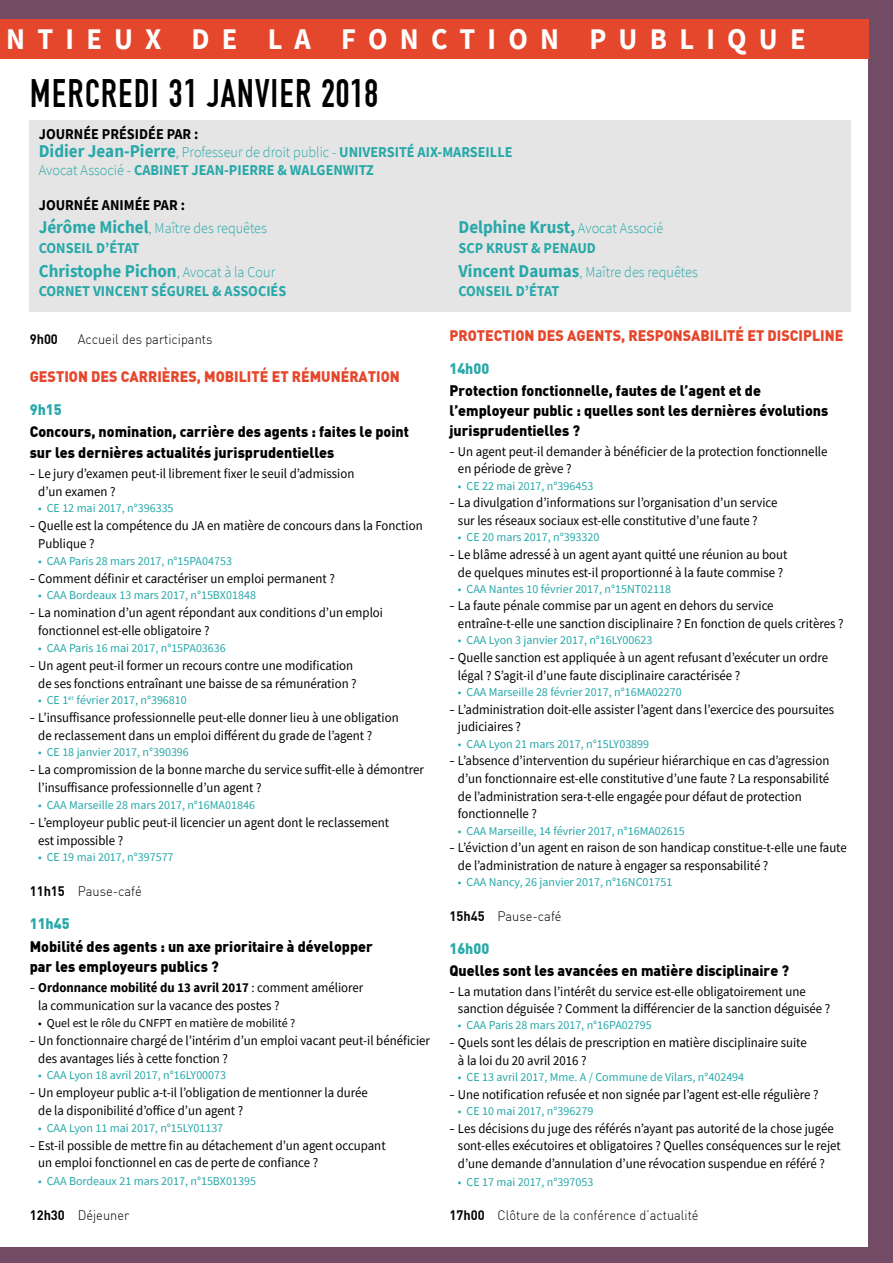
<style>
.page{position:relative;width:893px;height:1263px;background:#724b64}
.page>*{position:absolute;margin:0;border:0;box-sizing:border-box;transform-origin:0 0}
.t1{font:41.55px "DIN 1451 Engschrift Regular";letter-spacing:.025em;color:#000;scale:.95 1}
.t2{font:700 30px "Source Sans Pro";letter-spacing:.43em;color:#fff;scale:.95 1}
.t3{font:700 18px "Source Sans Pro";color:#28a8a9;scale:.95 1}
.t4{font:900 15px/20.2px "DIN";color:#000;scale:.95 1}
.t5{font:700 15px/18px "Source Sans Pro";color:#28a8a9;scale:.95 1}
.t6{font:300 15px/23.7px "Source Sans Pro";color:#28a8a9;scale:.95 1}
.t7{font:900 15px "DIN";color:#e5472c;scale:.95 1}
.t8{font:900 15px "DIN";color:#28a8a9;scale:.95 1}
.t9{font:13.5px/17.7px "Source Sans Pro";color:#000;scale:.95 1}
.t10{font:300 13.5px "DIN";color:#000;scale:.95 1}
.t11{font:13.5px "DIN Bold";color:#000;scale:.95 1}
.t12{font:12px "Source Sans Pro";color:#28a8a9}
.t13{font:12px "Source Sans Pro";color:#000}
.s1{color:#000}
.s2{font-size:18px}
.s3{font-weight:300}
.s4{font-weight:700;color:#000}
.s5{font-weight:700;font-size:18px}
.s6{font-weight:300;font-size:15px}
.s7{font-weight:700}
.s8{font-family:"DIN Bold";font-weight:400}
</style>
<div class="page">
<div style="left:0;top:20px;width:867px;height:1227px;background:#fff"></div>
<div style="left:30px;top:120px;width:821px;height:191px;background:#e5e5e5"></div>
<div style="left:0;top:20px;width:868px;height:39px;background:#e5472c"></div>
<h2 class="t2" style="left:6px;top:19px;width:843px">NTIEUX DE LA FONCTION PUBLIQUE</h2>
<h1 class="t1" style="left:30px;top:69px;width:369px">MERCREDI 31 JANVIER 2018</h1>
<p class="t5" style="left:39px;top:125px;width:500px"><span class="s1">JOURNÉE PRÉSIDÉE PAR :<br></span><span class="s2">Didier Jean-Pierre</span><span class="s3">, Professeur de droit public -</span> UNIVERSITÉ AIX-MARSEILLE<br><span class="s3">Avocat Associé -</span> CABINET JEAN-PIERRE &amp; WALGENWITZ</p>
<p class="t6" style="left:39px;top:193px;width:242px"><span class="s4">JOURNÉE ANIMÉE PAR :<br></span><span class="s5">Jérôme Michel</span>, Maître des requêtes</p>
<p class="t5" style="left:39px;top:239px;width:108px">CONSEIL D’ÉTAT</p>
<h3 class="t3" style="left:39px;top:258px;width:250px">Christophe Pichon<span class="s6">, Avocat à la Cour</span></h3>
<p class="t5" style="left:39px;top:282px;width:262px">CORNET VINCENT SÉGUREL &amp; ASSOCIÉS</p>
<h3 class="t3" style="left:458px;top:215px;width:217px">Delphine Krust, <span class="s6">Avocat Associé</span></h3>
<p class="t6" style="left:458px;top:236px;width:253px"><span class="s7">SCP KRUST &amp; PENAUD<br></span><span class="s5">Vincent Daumas</span>, Maître des requêtes</p>
<p class="t5" style="left:458px;top:282px;width:108px">CONSEIL D’ÉTAT</p>
<p class="t11" style="left:30px;top:330px;width:31px">9h00</p>
<p class="t10" style="left:78px;top:331px;width:143px">Accueil des participants</p>
<p class="t7" style="left:30px;top:366px;width:391px">GESTION DES CARRIÈRES, MOBILITÉ ET RÉMUNÉRATION</p>
<p class="t8" style="left:30px;top:399px;width:35px">9h15</p>
<p class="t4" style="left:30px;top:421px;width:401px">Concours, nomination, carrière des agents : faites le point sur les dernières actualités jurisprudentielles</p>
<p class="t9" style="left:38px;top:464px;width:334px;text-indent:-9px">ؠ Le jury d’examen peut-il librement fixer le seuil d’admission d’un examen ?</p>
<p class="t12" style="left:38px;top:500px;width:137px">• CE 12 mai 2017, n°396335</p>
<p class="t9" style="left:38px;top:517px;width:406px;text-indent:-9px">ؠ Quelle est la compétence du JA en matière de concours dans la Fonction<br>Publique ?</p>
<p class="t12" style="left:38px;top:553px;width:195px">• CAA Paris 28 mars 2017, n°15PA04753</p>
<p class="t9" style="left:30px;top:569px;width:323px">ؠ Comment définir et caractériser un emploi permanent ?</p>
<p class="t12" style="left:38px;top:587px;width:219px">• CAA Bordeaux 13 mars 2017, n°15BX01848</p>
<p class="t9" style="left:38px;top:603px;width:364px;text-indent:-9px">ؠ La nomination d’un agent répondant aux conditions d’un emploi fonctionnel est-elle obligatoire ?</p>
<p class="t12" style="left:38px;top:640px;width:189px">• CAA Paris 16 mai 2017, n°15PA03636</p>
<p class="t9" style="left:30px;top:656px;width:346px;text-align:right">ؠ Un agent peut-il former un recours contre une modification de ses fonctions entraînant une baisse de sa rémunération ?</p>
<p class="t12" style="left:38px;top:692px;width:150px">• CE 1<sup>er</sup> février 2017, n°396810</p>
<p class="t9" style="left:38px;top:708px;width:381px;text-indent:-9px">ؠ L’insuffisance professionnelle peut-elle donner lieu à une obligation de reclassement dans un emploi différent du grade de l’agent ?</p>
<p class="t12" style="left:38px;top:745px;width:152px">• CE 18 janvier 2017, n°390396</p>
<p class="t9" style="left:38px;top:761px;width:407px;text-indent:-9px">ؠ La compromission de la bonne marche du service suffit-elle à démontrer l’insuffisance professionnelle d’un agent ?</p>
<p class="t12" style="left:38px;top:797px;width:218px">• CAA Marseille 28 mars 2017, n°16MA01846</p>
<p class="t9" style="left:38px;top:813px;width:371px;text-indent:-9px">ؠ L’employeur public peut-il licencier un agent dont le reclassement est impossible ?</p>
<p class="t12" style="left:38px;top:850px;width:137px">• CE 19 mai 2017, n°397577</p>
<p class="t10" style="left:30px;top:883px;width:120px"><span class="s8">11h15</span> Pause-café</p>
<p class="t8" style="left:30px;top:914px;width:43px">11h45</p>
<p class="t4" style="left:30px;top:935px;width:363px">Mobilité des agents : un axe prioritaire à développer par les employeurs publics ?</p>
<p class="t9" style="left:38px;top:978px;width:344px;text-indent:-9px">ؠ <span class="s7">Ordonnance mobilité du 13 avril 2017</span> : comment améliorer la communication sur la vacance des postes ?</p>
<p class="t13" style="left:38px;top:1015px;width:258px">• Quel est le rôle du CNFPT en matière de mobilité ?</p>
<p class="t9" style="left:38px;top:1031px;width:414px;text-indent:-9px">ؠ Un fonctionnaire chargé de l’intérim d’un emploi vacant peut-il bénéficier des avantages liés à cette fonction ?</p>
<p class="t12" style="left:38px;top:1067px;width:189px">• CAA Lyon 18 avril 2017, n°16LY00073</p>
<p class="t9" style="left:38px;top:1083px;width:348px;text-indent:-9px">ؠ Un employeur public a-t-il l’obligation de mentionner la durée de la disponibilité d’office d’un agent ?</p>
<p class="t12" style="left:38px;top:1120px;width:187px">• CAA Lyon 11 mai 2017, n°15LY01137</p>
<p class="t9" style="left:38px;top:1136px;width:367px;text-indent:-9px">ؠ Est-il possible de mettre fin au détachement d’un agent occupant un emploi fonctionnel en cas de perte de confiance ?</p>
<p class="t12" style="left:38px;top:1174px;width:219px">• CAA Bordeaux 21 mars 2017, n°15BX01395</p>
<p class="t10" style="left:30px;top:1207px;width:106px"><span class="s8">12h30</span> Déjeuner</p>
<p class="t7" style="left:449px;top:326px;width:416px">PROTECTION DES AGENTS, RESPONSABILITÉ ET DISCIPLINE</p>
<p class="t8" style="left:449px;top:358px;width:43px">14h00</p>
<p class="t4" style="left:449px;top:380px;width:400px">Protection fonctionnelle, fautes de l’agent et de l’employeur public : quelles sont les dernières évolutions jurisprudentielles ?</p>
<p class="t9" style="left:458px;top:442px;width:391px;text-indent:-9px">ؠ Un agent peut-il demander à bénéficier de la protection fonctionnelle en période de grève ?</p>
<p class="t12" style="left:458px;top:478px;width:137px">• CE 22 mai 2017, n°396453</p>
<p class="t9" style="left:458px;top:494px;width:338px;text-indent:-9px">ؠ La divulgation d’informations sur l’organisation d’un service sur les réseaux sociaux est-elle constitutive d’une faute ?</p>
<p class="t12" style="left:458px;top:529px;width:143px">• CE 20 mars 2017, n°393320</p>
<p class="t9" style="left:449px;top:545px;width:357px;text-align:center">ؠ Le blâme adressé à un agent ayant quitté une réunion au bout de quelques minutes est-il proportionné à la faute commise ?</p>
<p class="t12" style="left:458px;top:581px;width:215px">• CAA Nantes 10 février 2017, n°15NT02118</p>
<p class="t9" style="left:458px;top:597px;width:407px;text-indent:-9px">ؠ La faute pénale commise par un agent en dehors du service entraîne-t-elle une sanction disciplinaire ? En fonction de quels critères ?</p>
<p class="t12" style="left:458px;top:633px;width:196px">• CAA Lyon 3 janvier 2017, n°16LY00623</p>
<p class="t9" style="left:458px;top:649px;width:391px;text-indent:-9px">ؠ Quelle sanction est appliquée à un agent refusant d’exécuter un ordre légal ? S’agit-il d’une faute disciplinaire caractérisée ?</p>
<p class="t12" style="left:458px;top:684px;width:225px">• CAA Marseille 28 février 2017, n°16MA02270</p>
<p class="t9" style="left:458px;top:700px;width:398px;text-indent:-9px">ؠ L’administration doit-elle assister l’agent dans l’exercice des poursuites judiciaires ?</p>
<p class="t12" style="left:458px;top:736px;width:193px">• CAA Lyon 21 mars 2017, n°15LY03899</p>
<p class="t9" style="left:458px;top:752px;width:392px;text-indent:-9px">ؠ L’absence d’intervention du supérieur hiérarchique en cas d’agression d’un fonctionnaire est-elle constitutive d’une faute ? La responsabilité de l’administration sera-t-elle engagée pour défaut de protection fonctionnelle ?</p>
<p class="t12" style="left:458px;top:823px;width:228px">• CAA Marseille, 14 février 2017, n°16MA02615</p>
<p class="t9" style="left:458px;top:839px;width:411px;text-indent:-9px">ؠ L’éviction d’un agent en raison de son handicap constitue-t-elle une faute de l’administration de nature à engager sa responsabilité ?</p>
<p class="t12" style="left:458px;top:874px;width:216px">• CAA Nancy, 26 janvier 2017, n°16NC01751</p>
<p class="t10" style="left:449px;top:908px;width:120px"><span class="s8">15h45</span> Pause-café</p>
<p class="t8" style="left:449px;top:938px;width:43px">16h00</p>
<p class="t4" style="left:449px;top:959px;width:359px">Quelles sont les avancées en matière disciplinaire ?</p>
<p class="t9" style="left:458px;top:982px;width:393px;text-indent:-9px">ؠ La mutation dans l’intérêt du service est-elle obligatoirement une sanction déguisée ? Comment la différencier de la sanction déguisée ?</p>
<p class="t12" style="left:458px;top:1018px;width:195px">• CAA Paris 28 mars 2017, n°16PA02795</p>
<p class="t9" style="left:458px;top:1034px;width:369px;text-indent:-9px">ؠ Quels sont les délais de prescription en matière disciplinaire suite à la loi du 20 avril 2016 ?</p>
<p class="t12" style="left:458px;top:1069px;width:288px">• CE 13 avril 2017, Mme. A / Commune de Vilars, n°402494</p>
<p class="t9" style="left:449px;top:1085px;width:390px">ؠ Une notification refusée et non signée par l’agent est-elle régulière ?</p>
<p class="t12" style="left:458px;top:1103px;width:137px">• CE 10 mai 2017, n°396279</p>
<p class="t9" style="left:458px;top:1119px;width:404px;text-indent:-9px">ؠ Les décisions du juge des référés n’ayant pas autorité de la chose jugée sont-elles exécutoires et obligatoires ? Quelles conséquences sur le rejet d’une demande d’annulation d’une révocation suspendue en référé ?</p>
<p class="t12" style="left:458px;top:1174px;width:137px">• CE 17 mai 2017, n°397053</p>
<p class="t10" style="left:449px;top:1207px;width:264px"><span class="s8">17h00</span> Clôture de la conférence d’actualité</p>
</div>
